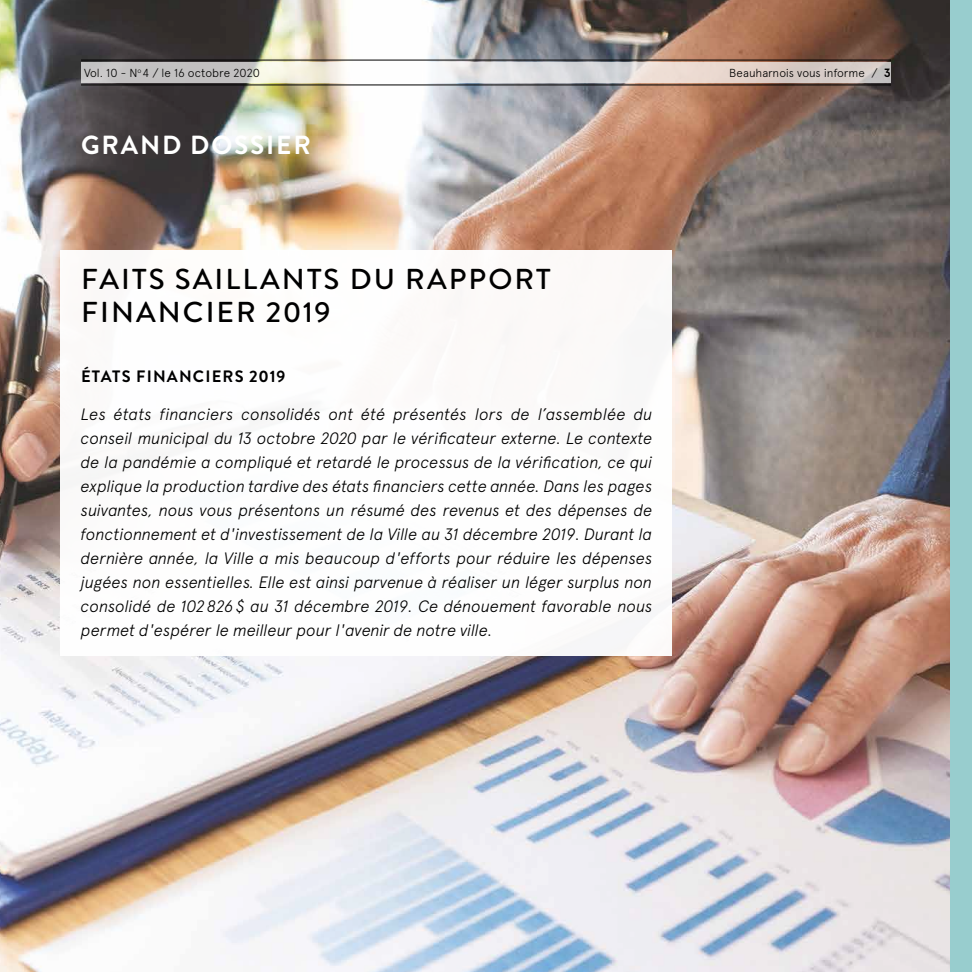
<style>
.page{position:relative;width:972px;height:972px;background:#fff}
.page>*{position:absolute;margin:0;border:0;box-sizing:border-box;transform-origin:0 0}
.t1{font:500 28.8px/33.2px "Brandon Grotesque";letter-spacing:.07em;color:#000}
.t2{font:700 26.25px "Brandon Grotesque";letter-spacing:.07em;color:#fff}
.t3{font:italic 300 16.5px/24px "Apercu";letter-spacing:-.01em;color:#000;text-align:justify}
.t4{font:700 16.5px "Brandon Grotesque";letter-spacing:.07em;color:#000}
.t5{font:300 11.7px "Apercu";letter-spacing:-.01em;color:#000}
.s1{font-weight:700;font-size:12px}
</style>
<div class="page">
<img style="left:0;top:0;width:950px;height:972px">
<div style="left:60px;top:250px;width:612px;height:406px;background:#fff"></div>
<svg style="left:81px;top:62px;width:810px;height:21px"></svg>
<div style="left:950px;top:0;width:22px;height:972px;background:#98cdce"></div>
<hr style="left:81px;top:60px;width:810px;height:1px;background:#000">
<hr style="left:81px;top:85px;width:810px;height:1px;background:#000">
<p class="t5" style="left:84px;top:66px;width:178px">Vol. 10 - N<sup>o</sup>4 / le 16 octobre 2020</p>
<p class="t5" style="left:729px;top:66px;width:163px">Beauharnois vous informe / <span class="s1">3</span></p>
<h2 class="t2" style="left:81px;top:126px;width:231px">GRAND DOSSIER</h2>
<h1 class="t1" style="left:81px;top:263px;width:471px">FAITS SAILLANTS DU RAPPORT<br>FINANCIER 2019</h1>
<p class="t4" style="left:81px;top:365px;width:206px">ÉTATS FINANCIERS 2019</p>
<p class="t3" style="left:81px;top:402px;width:573px">Les états financiers consolidés ont été présentés lors de l’assemblée du conseil municipal du 13 octobre 2020 par le vérificateur externe. Le contexte de la pandémie a compliqué et retardé le processus de la vérification, ce qui explique la production tardive des états financiers cette année. Dans les pages suivantes, nous vous présentons un résumé des revenus et des dépenses de fonctionnement et d'investissement de la Ville au 31 décembre 2019. Durant la dernière année, la Ville a mis beaucoup d'efforts pour réduire les dépenses jugées non essentielles. Elle est ainsi parvenue à réaliser un léger surplus non consolidé de 102 826 $ au 31 décembre 2019. Ce dénouement favorable nous permet d'espérer le meilleur pour l'avenir de notre ville.</p>
</div>
